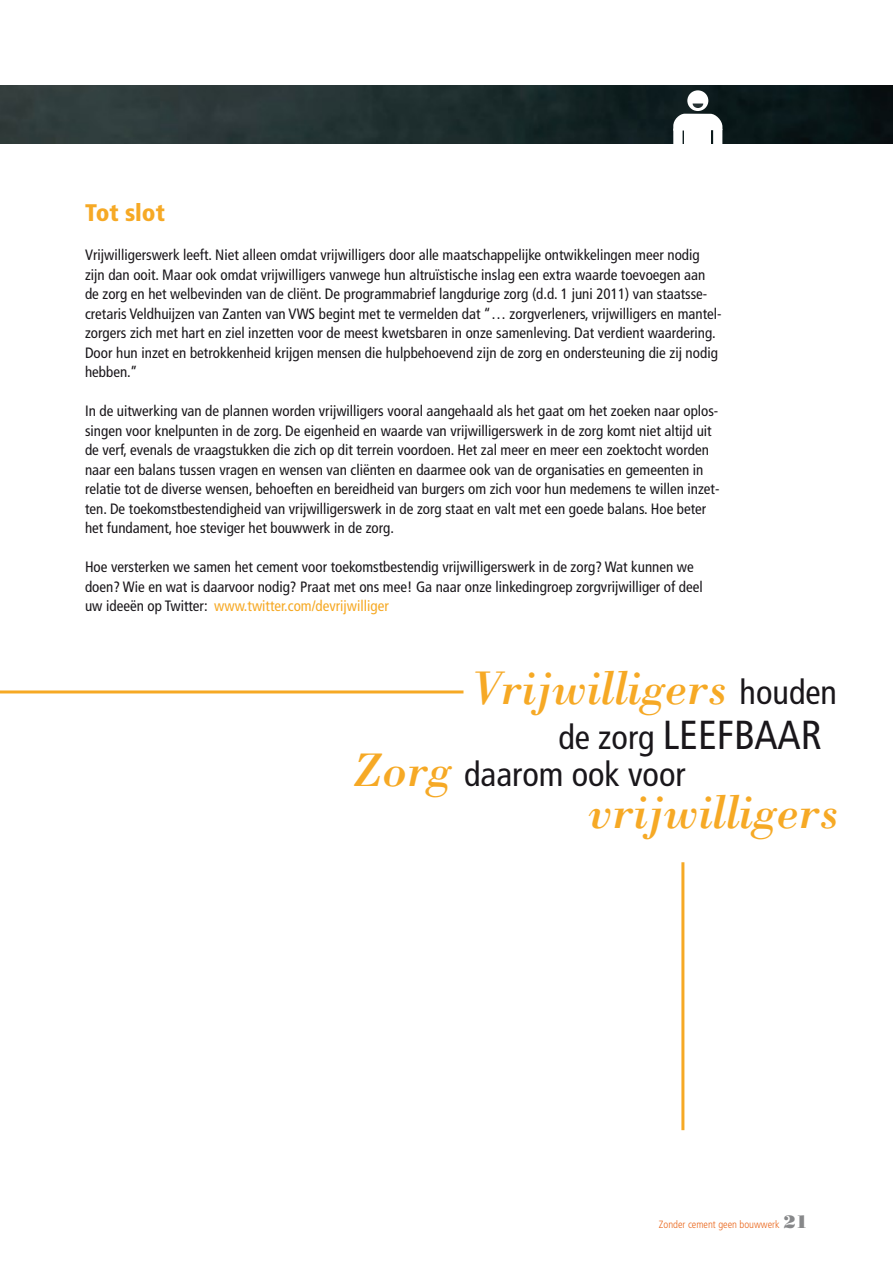
<style>
.page{position:relative;width:893px;height:1263px;background:#fff}
.page>*{position:absolute;margin:0;border:0;box-sizing:border-box;transform-origin:0 0}
.t1{font:italic 48.6px "Bodoni Std";color:#f6a925}
.t2{font:condensed 40.5px "Frutiger LT Std";color:#1a171b}
.t3{font:condensed 34.2px "Frutiger LT Std";color:#1a171b}
.t4{font:900 condensed 24px "Frutiger LT Std";color:#f6a925}
.t5{font:condensed 15px/19.5px "Frutiger LT Std";color:#1a171b}
.t6{font:300 condensed 10.5px "Frutiger LT Std";color:#ea671c}
.s1{color:#f6a925}
.s2{font-family:"Frutiger LT Std";font-style:normal;font-stretch:condensed;font-size:34.2px;color:#1a171b}
.s3{font-size:34.2px}
.s4{font-family:"Bodoni Std";font-style:italic;font-stretch:normal;font-size:48.6px;color:#f6a925}
.s5{font-family:"Bodoni Std Poster";font-weight:400;font-stretch:normal;font-size:18px;color:#87888a}
</style>
<div class="page">
<img style="left:0;top:85px;width:893px;height:58px">
<hr style="left:0;top:690px;width:463px;height:3px;background:#f6a925">
<hr style="left:681px;top:862px;width:3px;height:268px;background:#f6a925">
<div style="left:673px;top:126px;width:10px;height:38px;background:#fff;border-radius:5px"></div>
<svg style="left:673px;top:114px;width:49px;height:17px"></svg>
<div style="left:684px;top:130px;width:27px;height:34px;background:#fff"></div>
<div style="left:713px;top:126px;width:9px;height:38px;background:#fff;border-radius:5px"></div>
<div style="left:687px;top:90px;width:21px;height:21px;background:#fff;border-radius:50%"></div>
<svg style="left:693px;top:104px;width:10px;height:4px"></svg>
<h3 class="t4" style="left:85px;top:198px;width:82px">Tot slot</h3>
<p class="t5" style="left:85px;top:245px;width:638px">Vrijwilligerswerk leeft. Niet alleen omdat vrijwilligers door alle maatschappelijke ontwikkelingen meer nodig zijn dan ooit. Maar ook omdat vrijwilligers vanwege hun altruïstische inslag een extra waarde toevoegen aan de zorg en het welbevinden van de cliënt. De programmabrief langdurige zorg (d.d. 1 juni 2011) van staatsse&shy;cretaris Veldhuijzen van Zanten van VWS begint met te vermelden dat “… zorgverleners, vrijwilligers en mantel&shy;zorgers zich met hart en ziel inzetten voor de meest kwetsbaren in onze samenleving. Dat verdient waardering.<br>Door hun inzet en betrokkenheid krijgen mensen die hulpbehoevend zijn de zorg en ondersteuning die zij nodig hebben.”</p>
<p class="t5" style="left:85px;top:401px;width:636px">In de uitwerking van de plannen worden vrijwilligers vooral aangehaald als het gaat om het zoeken naar oplos&shy;singen voor knelpunten in de zorg. De eigenheid en waarde van vrijwilligerswerk in de zorg komt niet altijd uit de verf, evenals de vraagstukken die zich op dit terrein voordoen. Het zal meer en meer een zoektocht worden naar een balans tussen vragen en wensen van cliënten en daarmee ook van de organisaties en gemeenten in relatie tot de diverse wensen, behoeften en bereidheid van burgers om zich voor hun medemens te willen inzet&shy;ten. De toekomstbestendigheid van vrijwilligerswerk in de zorg staat en valt met een goede balans. Hoe beter het fundament, hoe steviger het bouwwerk in de zorg.</p>
<p class="t5" style="left:85px;top:557px;width:619px">Hoe versterken we samen het cement voor toekomstbestendig vrijwilligerswerk in de zorg? Wat kunnen we doen? Wie en wat is daarvoor nodig? Praat met ons mee! Ga naar onze linkedingroep zorgvrijwilliger of deel uw ideeën op Twitter: <span class="s1">www.twitter.com/devrijwilliger</span></p>
<h1 class="t1" style="left:473px;top:658px;width:366px">Vrijwilligers <span class="s2">houden</span></h1>
<h2 class="t2" style="left:558px;top:711px;width:265px"><span class="s3">de zorg</span> LEEFBAAR</h2>
<h3 class="t3" style="left:353px;top:754px;width:334px"><span class="s4">Zorg</span> daarom ook voor</h3>
<h1 class="t1" style="left:588px;top:783px;width:253px">vrijwilligers</h1>
<p class="t6" style="left:659px;top:1218px;width:151px">Zonder cement geen bouwwerk <span class="s5">21</span></p>
</div>
